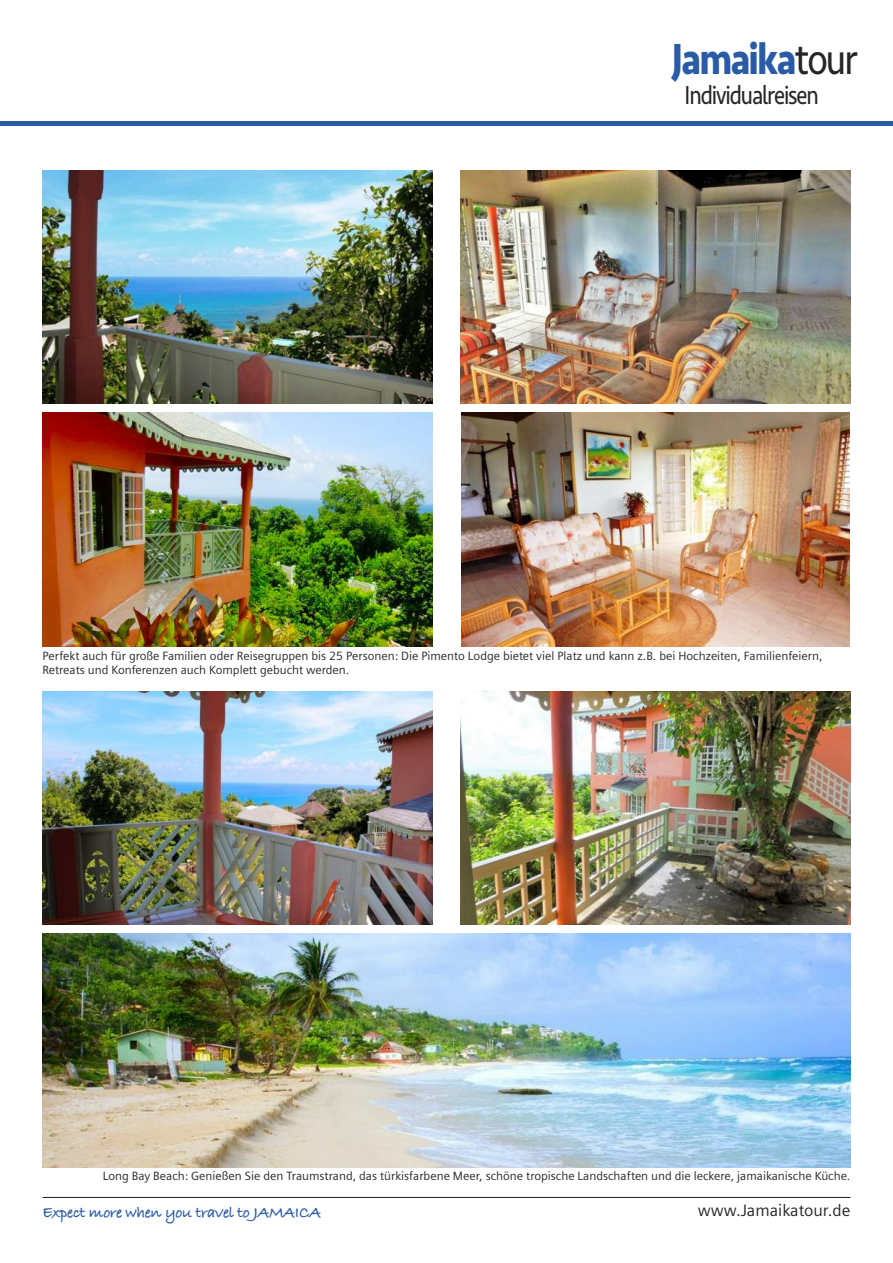
<style>
.page{position:relative;width:893px;height:1263px;background:#fff}
.page>*{position:absolute;margin:0;border:0;box-sizing:border-box;transform-origin:0 0}
.t1{font:700 45px "Seravek";letter-spacing:-.05em;color:#295ba7;scale:.83 1}
.t2{font:27px "Seravek";letter-spacing:-.05em;color:#272627;scale:.83 1}
.t3{font:700 16.5px "Bradley Hand ITCTT";letter-spacing:-.025em;color:#295ba7}
.t4{font:16.5px "Siemens Sans";color:#272627}
.t5{font:12px/14.4px "Siemens Sans";color:#272627}
.s1{font-weight:400;color:#272627}
</style>
<div class="page">
<hr style="left:43px;top:1197px;width:807px;height:1px;background:#272627">
<hr style="left:0;top:121px;width:893px;height:4px;background:#295ba7">
<img style="left:43px;top:170px;width:389px;height:233px">
<img style="left:461px;top:170px;width:389px;height:234px">
<img style="left:43px;top:413px;width:389px;height:233px">
<img style="left:461px;top:413px;width:389px;height:233px">
<img style="left:43px;top:691px;width:389px;height:234px">
<img style="left:461px;top:691px;width:389px;height:234px">
<img style="left:43px;top:933px;width:807px;height:234px">
<h1 class="t1" style="left:672px;top:23px;width:226px">Jamaika<span class="s1">tour</span></h1>
<h2 class="t2" style="left:685px;top:74px;width:163px">Individualreisen</h2>
<p class="t5" style="left:43px;top:648px;width:781px">Perfekt auch für große Familien oder Reisegruppen bis 25 Personen: Die Pimento Lodge bietet viel Platz und kann z.B. bei Hochzeiten, Familienfeiern,<br>Retreats und Konferenzen auch Komplett gebucht werden.</p>
<p class="t5" style="left:103px;top:1169px;width:749px">Long Bay Beach: Genießen Sie den Traumstrand, das türkisfarbene Meer, schöne tropische Landschaften und die leckere, jamaikanische Küche.</p>
<h3 class="t3" style="left:43px;top:1200px;width:280px">Expect more when you travel to JAMAICA</h3>
<h3 class="t4" style="left:698px;top:1200px;width:154px">www.Jamaikatour.de</h3>
</div>
